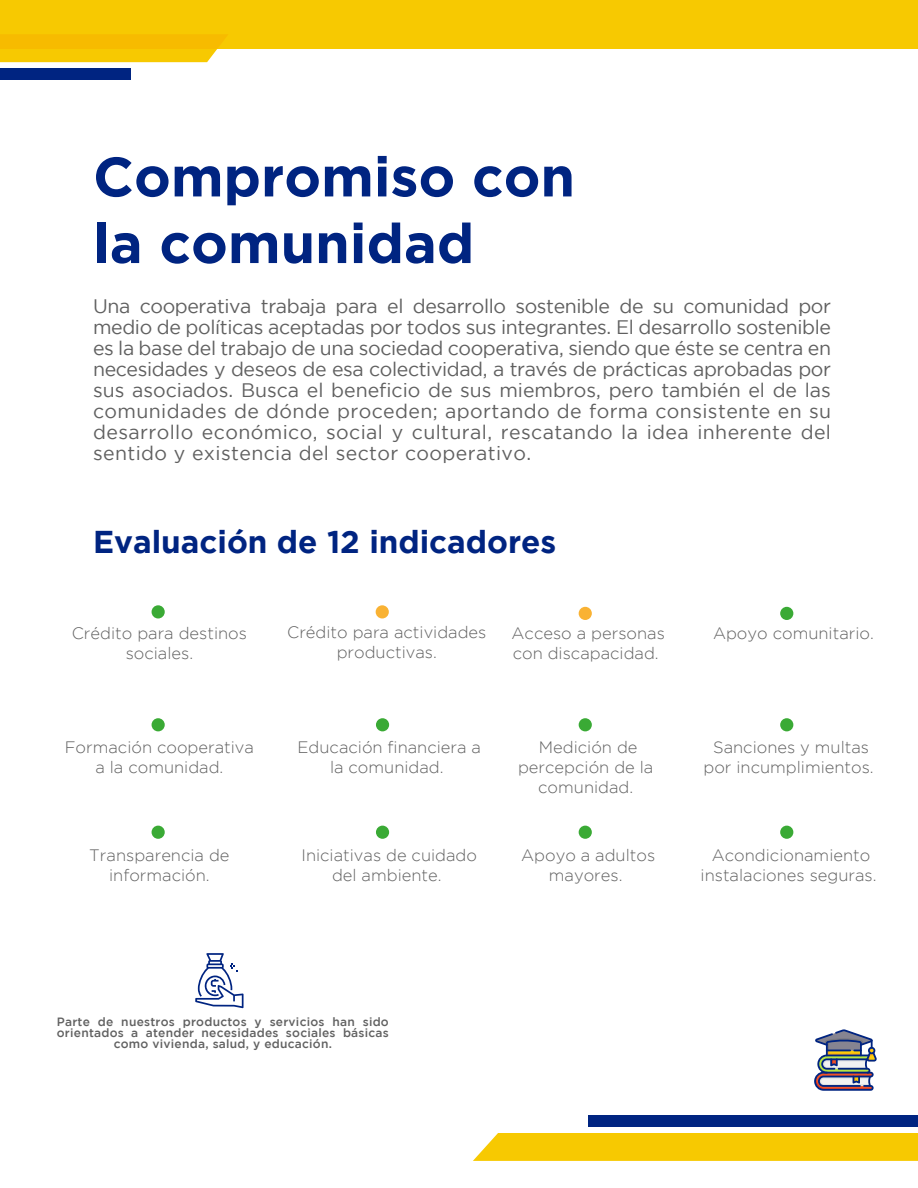
<style>
.page{position:relative;width:918px;height:1188px;background:#fff}
.page>*{position:absolute;margin:0;border:0;box-sizing:border-box;transform-origin:0 0}
.t1{font:700 55.5px/66.6px "Gotham";color:#002481}
.t2{font:700 31.5px "Gotham";color:#002481}
.t3{font:19.5px/21px "Gotham";letter-spacing:.02em;color:#606060;text-align:justify}
.t4{font:300 16.5px/19.8px "Gotham";color:#616161;text-align:center}
.t5{font:500 12px/11.2px "Gotham";letter-spacing:.02em;color:#616161;text-align:center}
</style>
<div class="page">
<svg style="left:814px;top:1029px;width:63px;height:62px"></svg>
<div style="left:152px;top:605px;width:13px;height:13px;background:#3aaa35;border-radius:50%"></div>
<div style="left:152px;top:718px;width:13px;height:13px;background:#3aaa35;border-radius:50%"></div>
<div style="left:376px;top:605px;width:13px;height:13px;background:#f9b233;border-radius:50%"></div>
<div style="left:579px;top:607px;width:13px;height:13px;background:#f9b233;border-radius:50%"></div>
<div style="left:780px;top:607px;width:13px;height:13px;background:#3aaa35;border-radius:50%"></div>
<div style="left:376px;top:718px;width:13px;height:13px;background:#3aaa35;border-radius:50%"></div>
<div style="left:579px;top:718px;width:13px;height:13px;background:#3aaa35;border-radius:50%"></div>
<div style="left:780px;top:718px;width:13px;height:13px;background:#3aaa35;border-radius:50%"></div>
<div style="left:152px;top:826px;width:13px;height:13px;background:#3aaa35;border-radius:50%"></div>
<div style="left:376px;top:826px;width:13px;height:13px;background:#3aaa35;border-radius:50%"></div>
<div style="left:579px;top:826px;width:13px;height:13px;background:#3aaa35;border-radius:50%"></div>
<div style="left:780px;top:826px;width:13px;height:13px;background:#3aaa35;border-radius:50%"></div>
<div style="left:0;top:0;width:918px;height:48px;background:#f7c901"></div>
<svg style="left:0;top:34px;width:228px;height:28px"></svg>
<div style="left:0;top:68px;width:130px;height:11px;background:#002481"></div>
<div style="left:473px;top:1133px;width:445px;height:28px;background:#f7c901"></div>
<div style="left:588px;top:1116px;width:330px;height:11px;background:#002481"></div>
<svg style="left:195px;top:953px;width:49px;height:55px"></svg>
<h1 class="t1" style="left:93px;top:142px;width:484px">Compromiso con la comunidad</h1>
<p class="t3" style="left:93px;top:295px;width:740px">Una cooperativa trabaja para el desarrollo sostenible de su comunidad por medio de políticas aceptadas por todos sus integrantes. El desarrollo sostenible es la base del trabajo de una sociedad cooperativa, siendo que éste se centra en necesidades y deseos de esa colectividad, a través de prácticas aprobadas por sus asociados. Busca el beneficio de sus miembros, pero también el de las comunidades de dónde proceden; aportando de forma consistente en su desarrollo económico, social y cultural, rescatando la idea inherente del sentido y existencia del sector cooperativo.</p>
<h2 class="t2" style="left:93px;top:523px;width:465px">Evaluación de 12 indicadores</h2>
<p class="t4" style="left:72px;top:623px;width:177px">Crédito para destinos sociales.</p>
<p class="t4" style="left:287px;top:623px;width:201px">Crédito para actividades productivas.</p>
<p class="t4" style="left:512px;top:623px;width:155px;text-align:left">Acceso a personas con discapacidad.</p>
<p class="t4" style="left:713px;top:623px;width:162px">Apoyo comunitario.</p>
<p class="t4" style="left:65px;top:737px;width:191px">Formación cooperativa a la comunidad.</p>
<p class="t4" style="left:298px;top:737px;width:185px">Educación financiera a la comunidad.</p>
<p class="t4" style="left:518px;top:737px;width:137px">Medición de percepción de la comunidad.</p>
<p class="t4" style="left:703px;top:737px;width:172px">Sanciones y multas por incumplimientos.</p>
<p class="t4" style="left:89px;top:845px;width:142px">Transparencia de información.</p>
<p class="t4" style="left:301px;top:845px;width:177px">Iniciativas de cuidado del ambiente.</p>
<p class="t4" style="left:521px;top:845px;width:136px">Apoyo a adultos mayores.</p>
<p class="t4" style="left:701px;top:845px;width:177px">Acondicionamiento instalaciones seguras.</p>
<p class="t5" style="left:57px;top:1016px;width:334px">Parte de nuestros productos y servicios han sido orientados a atender necesidades sociales básicas como vivienda, salud, y educación.</p>
</div>
